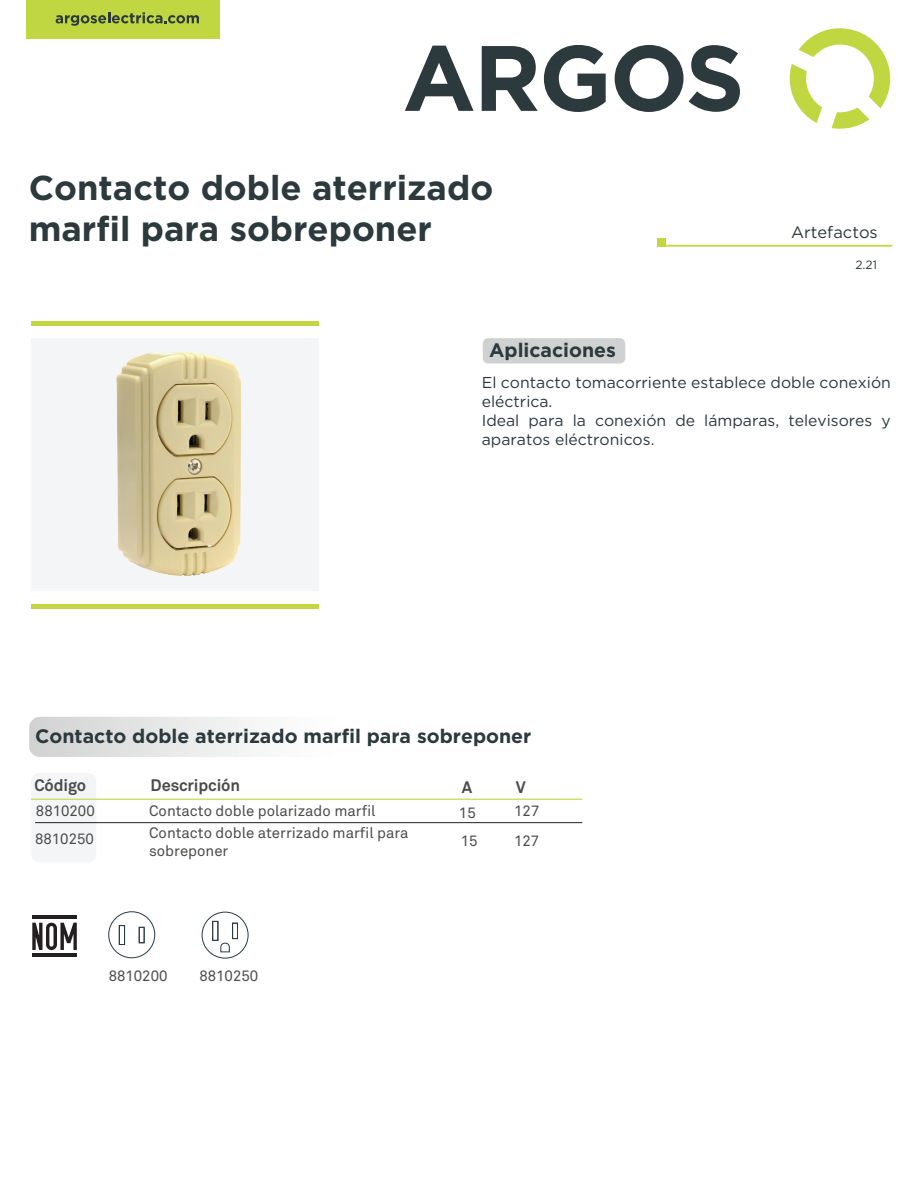
<style>
.page{position:relative;width:918px;height:1188px;background:#fff}
.page>*{position:absolute;margin:0;border:0;box-sizing:border-box;transform-origin:0 0}
.t1{font:700 34.5px/41.4px "Gotham";color:#2c393d}
.t2{font:700 19.5px "Gotham";color:#2c393d}
.t3{font:700 16.5px "Akkurat Pro";letter-spacing:-.01em;color:#4c4b4b}
.t4{font:16.5px "Gotham";color:#2c393d}
.t5{font:15.75px/18.9px "Gotham";color:#2a373d}
.t6{font:15px/18px "Akkurat Pro";color:#4c4c4b}
.t7{font:12px "Gotham";color:#2c393d}
</style>
<div class="page">
<div style="left:31px;top:339px;width:287px;height:252px;background:#f3f5f6"></div>
<div style="left:31px;top:321px;width:287px;height:5px;background:#c1d741"></div>
<div style="left:31px;top:604px;width:287px;height:5px;background:#c1d741"></div>
<img style="left:116px;top:351px;width:125px;height:225px">
<div style="left:202px;top:912px;width:46px;height:47px;border:1px solid #293b45;border-radius:50%"></div>
<div style="left:232px;top:923px;width:6px;height:16px;border:1px solid #293b45"></div>
<div style="left:212px;top:921px;width:6px;height:20px;border:1px solid #293b45"></div>
<svg style="left:220px;top:942px;width:10px;height:11px"></svg>
<div style="left:31px;top:773px;width:65px;height:89px;background:#f3f5f6;border-radius:8px"></div>
<div style="left:26px;top:0;width:194px;height:38px;background:#c1d741"></div>
<svg style="left:56px;top:12px;width:143px;height:14px"></svg>
<hr style="left:663px;top:245px;width:229px;height:2px;background:#c1d741">
<div style="left:657px;top:238px;width:9px;height:9px;background:#c1d741"></div>
<svg style="left:789px;top:28px;width:102px;height:101px"></svg>
<svg style="left:405px;top:46px;width:69px;height:65px"></svg>
<svg style="left:482px;top:46px;width:56px;height:65px"></svg>
<svg style="left:544px;top:45px;width:62px;height:67px"></svg>
<svg style="left:615px;top:45px;width:125px;height:67px"></svg>
<svg style="left:29px;top:717px;width:225px;height:40px"></svg>
<hr style="left:31px;top:799px;width:551px;height:1px;background:#c1d741">
<div style="left:483px;top:338px;width:142px;height:26px;background:#d0d1d1;border-radius:5px"></div>
<svg style="left:32px;top:922px;width:45px;height:28px"></svg>
<hr style="left:32px;top:954px;width:45px;height:3px;background:#231f20">
<hr style="left:32px;top:916px;width:45px;height:3px;background:#231f20">
<hr style="left:35px;top:822px;width:547px;height:1px;background:#231f20">
<div style="left:108px;top:911px;width:47px;height:47px;border:1px solid #293b45;border-radius:50%"></div>
<div style="left:139px;top:927px;width:6px;height:16px;border:1px solid #293b45"></div>
<div style="left:119px;top:925px;width:6px;height:20px;border:1px solid #293b45"></div>
<h1 class="t1" style="left:29px;top:167px;width:466px">Contacto doble aterrizado marfil para sobreponer</h1>
<p class="t2" style="left:489px;top:337px;width:128px">Aplicaciones</p>
<p class="t4" style="left:791px;top:221px;width:88px">Artefactos</p>
<p class="t7" style="left:855px;top:257px;width:23px">2.21</p>
<p class="t5" style="left:482px;top:373px;width:411px">El contacto tomacorriente establece doble conexión eléctrica.<br>Ideal para la conexión de lámparas, televisores y aparatos eléctronicos.</p>
<p class="t2" style="left:35px;top:723px;width:498px">Contacto doble aterrizado marfil para sobreponer</p>
<p class="t3" style="left:34px;top:775px;width:53px">Código</p>
<p class="t3" style="left:151px;top:775px;width:91px">Descripción</p>
<p class="t3" style="left:462px;top:777px;width:12px">A</p>
<p class="t3" style="left:516px;top:777px;width:11px">V</p>
<p class="t6" style="left:36px;top:802px;width:60px">8810200</p>
<p class="t6" style="left:149px;top:802px;width:228px">Contacto doble polarizado marfil</p>
<p class="t6" style="left:459px;top:804px;width:18px">15</p>
<p class="t6" style="left:514px;top:802px;width:27px">127</p>
<p class="t6" style="left:35px;top:830px;width:60px">8810250</p>
<p class="t6" style="left:149px;top:824px;width:261px">Contacto doble aterrizado marfil para sobreponer</p>
<p class="t6" style="left:461px;top:832px;width:18px">15</p>
<p class="t6" style="left:514px;top:832px;width:27px">127</p>
<p class="t6" style="left:109px;top:968px;width:60px">8810200</p>
<p class="t6" style="left:199px;top:967px;width:60px">8810250</p>
</div>
